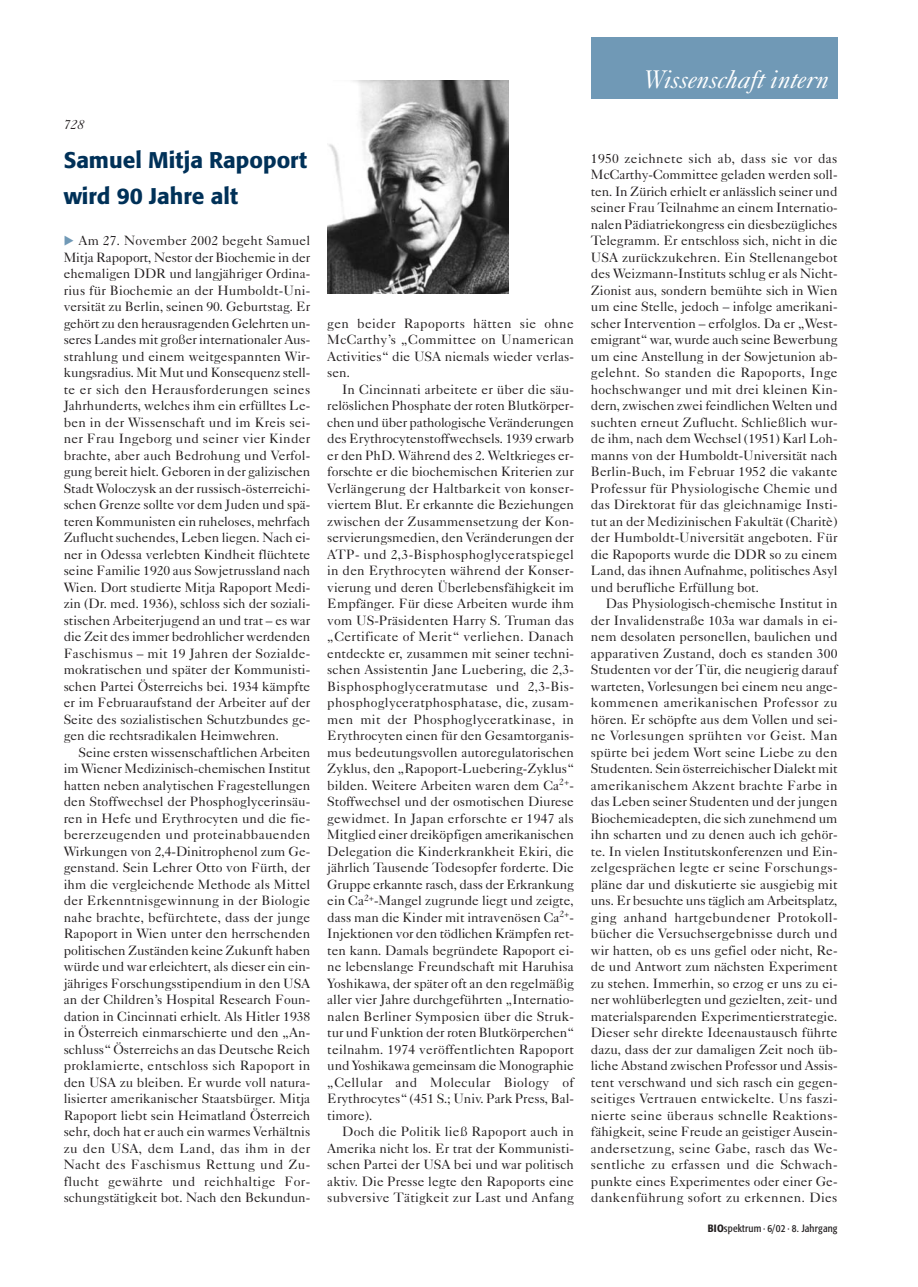
<style>
.page{position:relative;width:918px;height:1287px;background:#fff}
.page>*{position:absolute;margin:0;border:0;box-sizing:border-box;transform-origin:0 0}
.t1{font:italic 25.5px "Caslon Five Forty";color:#fff}
.t2{font:500 22.5px/36px "Tn T Form BSK";color:#003158}
.t3{font:13.5px/16.5px "Caslon Five Forty";color:#231f20;text-align:justify}
.t4{font:italic 13.5px "Caslon Five Forty";color:#231f20}
.t5{font:10.5px "Tn T Form Condensed BSK";letter-spacing:.015em;color:#231f20}
.s1{font-weight:500}
</style>
<div class="page">
<div style="left:591px;top:38px;width:247px;height:61px;background:#7099b6"></div>
<img style="left:327px;top:80px;width:181px;height:213px">
<p class="t4" style="left:64px;top:119px;width:22px">728</p>
<h2 class="t2" style="left:64px;top:143px;width:245px">Samuel Mitja Rapoport wird 90 Jahre alt</h2>
<p class="t3" style="left:64px;top:234px;width:248px;text-indent:15px">Am 27. November 2002 begeht Samuel Mitja Rapoport, Nestor der Biochemie in der ehemaligen DDR und langjähriger Ordina&shy;rius für Biochemie an der Humboldt-Uni&shy;versität zu Berlin, seinen 90. Geburtstag. Er gehört zu den herausragenden Gelehrten un&shy;seres Landes mit großer internationaler Aus&shy;strahlung und einem weitgespannten Wir&shy;kungsradius. Mit Mut und Konsequenz stell&shy;te er sich den Herausforderungen seines Jahrhunderts, welches ihm ein erfülltes Le&shy;ben in der Wissenschaft und im Kreis sei&shy;ner Frau Ingeborg und seiner vier Kinder brachte, aber auch Bedrohung und Verfol&shy;gung bereit hielt. Geboren in der galizischen Stadt Woloczysk an der russisch-österreichi&shy;schen Grenze sollte vor dem Juden und spä&shy;teren Kommunisten ein ruheloses, mehrfach Zuflucht suchendes, Leben liegen. Nach ei&shy;ner in Odessa verlebten Kindheit flüchtete seine Familie 1920 aus Sowjetrussland nach Wien. Dort studierte Mitja Rapoport Medi&shy;zin (Dr. med. 1936), schloss sich der soziali&shy;stischen Arbeiterjugend an und trat – es war die Zeit des immer bedrohlicher werdenden Faschismus – mit 19 Jahren der Sozialde&shy;mokratischen und später der Kommunisti&shy;schen Partei Österreichs bei. 1934 kämpfte er im Februaraufstand der Arbeiter auf der Seite des sozialistischen Schutzbundes ge&shy;gen die rechtsradikalen Heimwehren.</p>
<p class="t3" style="left:64px;top:745px;width:248px;text-indent:15px">Seine ersten wissenschaftlichen Arbeiten im Wiener Medizinisch-chemischen Institut hatten neben analytischen Fragestellungen den Stoffwechsel der Phosphoglycerinsäu&shy;ren in Hefe und Erythrocyten und die fie&shy;bererzeugenden und proteinabbauenden Wirkungen von 2,4-Dinitrophenol zum Ge&shy;genstand. Sein Lehrer Otto von Fürth, der ihm die vergleichende Methode als Mittel der Erkenntnisgewinnung in der Biologie nahe brachte, befürchtete, dass der junge Rapoport in Wien unter den herrschenden politischen Zuständen keine Zukunft haben würde und war erleichtert, als dieser ein ein&shy;jähriges Forschungsstipendium in den USA an der Children’s Hospital Research Foun&shy;dation in Cincinnati erhielt. Als Hitler 1938 in Österreich einmarschierte und den „An&shy;schluss“ Österreichs an das Deutsche Reich proklamierte, entschloss sich Rapoport in den USA zu bleiben. Er wurde voll natura&shy;lisierter amerikanischer Staatsbürger. Mitja Rapoport liebt sein Heimatland Österreich sehr, doch hat er auch ein warmes Verhältnis zu den USA, dem Land, das ihm in der Nacht des Faschismus Rettung und Zu&shy;flucht gewährte und reichhaltige For&shy;schungstätigkeit bot. Nach den Bekundun-</p>
<h1 class="t1" style="left:644px;top:70px;width:186px">Wissenschaft intern</h1>
<p class="t3" style="left:327px;top:316px;width:248px">gen beider Rapoports hätten sie ohne McCarthy’s „Committee on Unamerican Activities“ die USA niemals wieder verlas&shy;sen.</p>
<p class="t3" style="left:327px;top:382px;width:248px;text-indent:15px">In Cincinnati arbeitete er über die säu&shy;relöslichen Phosphate der roten Blutkörper&shy;chen und über pathologische Veränderungen des Erythrocytenstoffwechsels. 1939 erwarb er den PhD. Während des 2. Weltkrieges er&shy;forschte er die biochemischen Kriterien zur Verlängerung der Haltbarkeit von konser&shy;viertem Blut. Er erkannte die Beziehungen zwischen der Zusammensetzung der Kon&shy;servierungsmedien, den Veränderungen der ATP- und 2,3-Bisphosphoglyceratspiegel in den Erythrocyten während der Konser&shy;vierung und deren Überlebensfähigkeit im Empfänger. Für diese Arbeiten wurde ihm vom US-Präsidenten Harry S. Truman das „Certificate of Merit“ verliehen. Danach entdeckte er, zusammen mit seiner techni&shy;schen Assistentin Jane Luebering, die 2,3- Bisphosphoglyceratmutase und 2,3-Bis&shy;phosphoglyceratphosphatase, die, zusam&shy;men mit der Phosphoglyceratkinase, in Erythrocyten einen für den Gesamtorganis&shy;mus bedeutungsvollen autoregulatorischen Zyklus, den „Rapoport-Luebering-Zyklus“ bilden. Weitere Arbeiten waren dem Ca<sup>2+</sup>- Stoffwechsel und der osmotischen Diurese gewidmet. In Japan erforschte er 1947 als Mitglied einer dreiköpfigen amerikanischen Delegation die Kinderkrankheit Ekiri, die jährlich Tausende Todesopfer forderte. Die Gruppe erkannte rasch, dass der Erkrankung ein Ca<sup>2+</sup>-Mangel zugrunde liegt und zeigte, dass man die Kinder mit intravenösen Ca<sup>2+</sup>- Injektionen vor den tödlichen Krämpfen ret&shy;ten kann. Damals begründete Rapoport ei&shy;ne lebenslange Freundschaft mit Haruhisa Yoshikawa, der später oft an den regelmäßig aller vier Jahre durchgeführten „Internatio&shy;nalen Berliner Symposien über die Struk&shy;tur und Funktion der roten Blutkörperchen“ teilnahm. 1974 veröffentlichten Rapoport und Yoshikawa gemeinsam die Monographie „Cellular and Molecular Biology of Erythrocytes“ (451 S.; Univ. Park Press, Bal&shy;timore).</p>
<p class="t3" style="left:327px;top:1125px;width:248px;text-indent:15px">Doch die Politik ließ Rapoport auch in Amerika nicht los. Er trat der Kommunisti&shy;schen Partei der USA bei und war politisch aktiv. Die Presse legte den Rapoports eine subversive Tätigkeit zur Last und Anfang</p>
<p class="t3" style="left:591px;top:151px;width:248px">1950 zeichnete sich ab, dass sie vor das McCarthy-Committee geladen werden soll&shy;ten. In Zürich erhielt er anlässlich seiner und seiner Frau Teilnahme an einem Internatio&shy;nalen Pädiatriekongress ein diesbezügliches Telegramm. Er entschloss sich, nicht in die USA zurückzukehren. Ein Stellenangebot des Weizmann-Instituts schlug er als Nicht-Zionist aus, sondern bemühte sich in Wien um eine Stelle, jedoch – infolge amerikani&shy;scher Intervention – erfolglos. Da er „West&shy;emigrant“ war, wurde auch seine Bewerbung um eine Anstellung in der Sowjetunion ab&shy;gelehnt. So standen die Rapoports, Inge hochschwanger und mit drei kleinen Kin&shy;dern, zwischen zwei feindlichen Welten und suchten erneut Zuflucht. Schließlich wur&shy;de ihm, nach dem Wechsel (1951) Karl Loh&shy;manns von der Humboldt-Universität nach Berlin-Buch, im Februar 1952 die vakante Professur für Physiologische Chemie und das Direktorat für das gleichnamige Insti&shy;tut an der Medizinischen Fakultät (Charitè) der Humboldt-Universität angeboten. Für die Rapoports wurde die DDR so zu einem Land, das ihnen Aufnahme, politisches Asyl und berufliche Erfüllung bot.</p>
<p class="t3" style="left:591px;top:597px;width:248px;text-indent:15px">Das Physiologisch-chemische Institut in der Invalidenstraße 103a war damals in ei&shy;nem desolaten personellen, baulichen und apparativen Zustand, doch es standen 300<br>Studenten vor der Tür, die neugierig darauf warteten, Vorlesungen bei einem neu ange&shy;kommenen amerikanischen Professor zu hören. Er schöpfte aus dem Vollen und sei&shy;ne Vorlesungen sprühten vor Geist. Man spürte bei jedem Wort seine Liebe zu den Studenten. Sein österreichischer Dialekt mit amerikanischem Akzent brachte Farbe in das Leben seiner Studenten und der jungen Biochemieadepten, die sich zunehmend um ihn scharten und zu denen auch ich gehör&shy;te. In vielen Institutskonferenzen und Ein&shy;zelgesprächen legte er seine Forschungs&shy;pläne dar und diskutierte sie ausgiebig mit uns. Er besuchte uns täglich am Arbeitsplatz, ging anhand hartgebundener Protokoll&shy;bücher die Versuchsergebnisse durch und wir hatten, ob es uns gefiel oder nicht, Re&shy;de und Antwort zum nächsten Experiment zu stehen. Immerhin, so erzog er uns zu ei&shy;ner wohlüberlegten und gezielten, zeit- und materialsparenden Experimentierstrategie.<br>Dieser sehr direkte Ideenaustausch führte dazu, dass der zur damaligen Zeit noch üb&shy;liche Abstand zwischen Professor und Assis&shy;tent verschwand und sich rasch ein gegen&shy;seitiges Vertrauen entwickelte. Uns faszi&shy;nierte seine überaus schnelle Reaktions&shy;fähigkeit, seine Freude an geistiger Ausein&shy;andersetzung, seine Gabe, rasch das We&shy;sentliche zu erfassen und die Schwach&shy;punkte eines Experimentes oder einer Ge&shy;dankenführung sofort zu erkennen. Dies</p>
<p class="t5" style="left:708px;top:1225px;width:131px"><span class="s1">BIO</span>spektrum · 6/02 · 8. Jahrgang</p>
</div>
